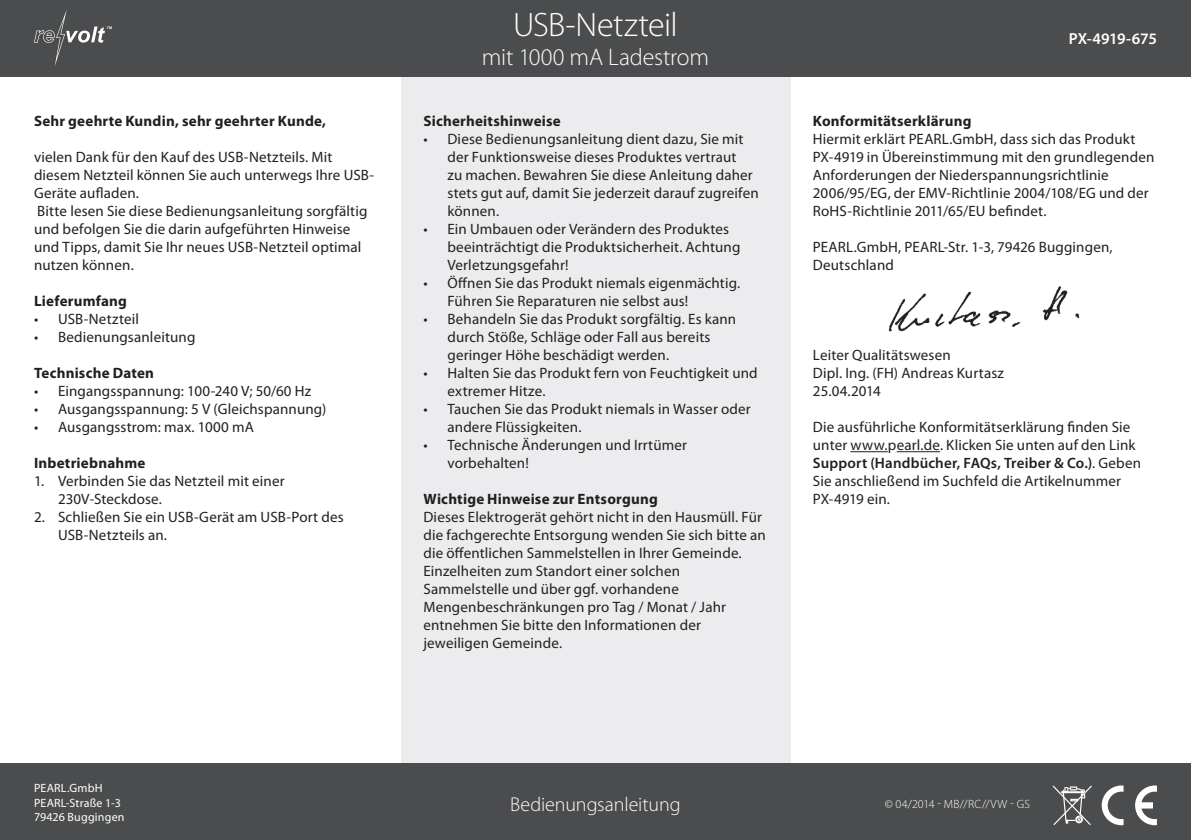
<style>
.page{position:relative;width:1191px;height:840px;background:#fff}
.page>*{position:absolute;margin:0;border:0;box-sizing:border-box;transform-origin:0 0}
.t1{font:300 34px "Myriad Pro";letter-spacing:-.015em;color:#fff}
.t2{font:300 24px "Myriad Pro";letter-spacing:-.01em;color:#fff}
.t3{font:300 20px "Myriad Pro";letter-spacing:-.005em;color:#fff}
.t4{font:600 16px "Myriad Pro";letter-spacing:-.025em;color:#fff}
.t5{font:15px/18px "Myriad Pro";letter-spacing:.01em;color:#231f20}
.t6{font:700 15px "Myriad Pro";letter-spacing:.015em;color:#231f20}
.t7{font:12px/14.4px "Myriad Pro";letter-spacing:.02em;color:#fff}
.t8{font:300 12px "Myriad Pro";letter-spacing:.035em;color:#fff}
.s1{font-weight:600}
</style>
<div class="page">
<div style="left:401px;top:0;width:389px;height:839px;background:#ececee"></div>
<div style="left:0;top:0;width:1191px;height:76px;background:#4b4c4d"></div>
<div style="left:0;top:763px;width:1191px;height:76px;background:#4b4c4d"></div>
<hr style="left:850px;top:451px;width:38px;height:1px;background:#231f20">
<hr style="left:896px;top:451px;width:44px;height:1px;background:#231f20">
<img style="left:888px;top:286px;width:192px;height:46px">
<svg style="left:1101px;top:785px;width:22px;height:39px"></svg>
<svg style="left:1135px;top:785px;width:22px;height:39px"></svg>
<svg style="left:1052px;top:785px;width:40px;height:39px"></svg>
<svg style="left:34px;top:10px;width:78px;height:56px"></svg>
<p class="t6" style="left:34px;top:111px;width:294px">Sehr geehrte Kundin, sehr geehrter Kunde,</p>
<p class="t5" style="left:34px;top:147px;width:341px">vielen Dank für den Kauf des USB-Netzteils. Mit diesem Netzteil können Sie auch unterwegs Ihre USB-Geräte aufladen.<br>Bitte lesen Sie diese Bedienungsanleitung sorgfältig und befolgen Sie die darin aufgeführten Hinweise und Tipps, damit Sie Ihr neues USB-Netzteil optimal nutzen können.</p>
<p class="t6" style="left:34px;top:291px;width:94px">Lieferumfang</p>
<p class="t5" style="left:34px;top:309px;width:106px">• USB-Netzteil</p>
<p class="t5" style="left:34px;top:327px;width:163px">• Bedienungsanleitung</p>
<p class="t6" style="left:34px;top:363px;width:122px">Technische Daten</p>
<p class="t5" style="left:34px;top:381px;width:279px">• Eingangsspannung: 100-240 V; 50/60 Hz</p>
<p class="t5" style="left:34px;top:399px;width:294px">• Ausgangsspannung: 5 V (Gleichspannung)</p>
<p class="t5" style="left:34px;top:417px;width:221px">• Ausgangsstrom: max. 1000 mA</p>
<p class="t6" style="left:34px;top:453px;width:113px">Inbetriebnahme</p>
<p class="t5" style="left:58px;top:471px;width:228px;text-indent:-24px">1. Verbinden Sie das Netzteil mit einer<br>230V-Steckdose.</p>
<p class="t5" style="left:58px;top:507px;width:287px;text-indent:-24px">2. Schließen Sie ein USB-Gerät am USB-Port des<br>USB-Netzteils an.</p>
<h1 class="t1" style="left:513px;top:6px;width:166px">USB-Netzteil</h1>
<h2 class="t2" style="left:482px;top:44px;width:228px">mit 1000 mA Ladestrom</h2>
<p class="t6" style="left:423px;top:111px;width:139px">Sicherheitshinweise</p>
<p class="t5" style="left:447px;top:129px;width:313px;text-indent:-24px">• Diese Bedienungsanleitung dient dazu, Sie mit der Funktionsweise dieses Produktes vertraut<br>zu machen. Bewahren Sie diese Anleitung daher stets gut auf, damit Sie jederzeit darauf zugreifen können.</p>
<p class="t5" style="left:447px;top:219px;width:294px;text-indent:-24px">• Ein Umbauen oder Verändern des Produktes beeinträchtigt die Produktsicherheit. Achtung<br>Verletzungsgefahr!</p>
<p class="t5" style="left:447px;top:273px;width:294px;text-indent:-24px">• Öffnen Sie das Produkt niemals eigenmächtig.<br>Führen Sie Reparaturen nie selbst aus!</p>
<p class="t5" style="left:447px;top:309px;width:290px;text-indent:-24px">• Behandeln Sie das Produkt sorgfältig. Es kann durch Stöße, Schläge oder Fall aus bereits geringer Höhe beschädigt werden.</p>
<p class="t5" style="left:447px;top:363px;width:312px;text-indent:-24px">• Halten Sie das Produkt fern von Feuchtigkeit und extremer Hitze.</p>
<p class="t5" style="left:447px;top:399px;width:305px;text-indent:-24px">• Tauchen Sie das Produkt niemals in Wasser oder andere Flüssigkeiten.</p>
<p class="t5" style="left:447px;top:435px;width:241px;text-indent:-24px">• Technische Änderungen und Irrtümer vorbehalten!</p>
<p class="t6" style="left:423px;top:489px;width:236px">Wichtige Hinweise zur Entsorgung</p>
<p class="t5" style="left:423px;top:507px;width:344px">Dieses Elektrogerät gehört nicht in den Hausmüll. Für die fachgerechte Entsorgung wenden Sie sich bitte an die öffentlichen Sammelstellen in Ihrer Gemeinde.<br>Einzelheiten zum Standort einer solchen Sammelstelle und über ggf. vorhandene Mengenbeschränkungen pro Tag / Monat / Jahr entnehmen Sie bitte den Informationen der jeweiligen Gemeinde.</p>
<p class="t4" style="left:1069px;top:28px;width:89px">PX-4919-675</p>
<p class="t6" style="left:813px;top:111px;width:160px">Konformitätserklärung</p>
<p class="t5" style="left:813px;top:129px;width:343px">Hiermit erklärt PEARL.GmbH, dass sich das Produkt PX-4919 in Übereinstimmung mit den grundlegenden Anforderungen der Niederspannungsrichtlinie 2006/95/EG, der EMV-Richtlinie 2004/108/EG und der RoHS-Richtlinie 2011/65/EU befindet.</p>
<p class="t5" style="left:813px;top:237px;width:301px">PEARL.GmbH, PEARL-Str. 1-3, 79426 Buggingen,<br>Deutschland</p>
<p class="t5" style="left:813px;top:345px;width:193px">Leiter Qualitätswesen<br>Dipl. Ing. (FH) Andreas Kurtasz<br>25.04.2014</p>
<p class="t5" style="left:813px;top:417px;width:330px">Die ausführliche Konformitätserklärung finden Sie unter www.pearl.de. Klicken Sie unten auf den Link <span class="s1">Support (Handbücher, FAQs, Treiber &amp; Co.)</span>. Geben Sie anschließend im Suchfeld die Artikelnummer PX-4919 ein.</p>
<p class="t7" style="left:34px;top:780px;width:92px">PEARL.GmbH<br>PEARL-Straße 1-3<br>79426 Buggingen</p>
<h3 class="t3" style="left:510px;top:792px;width:172px">Bedienungsanleitung</h3>
<p class="t8" style="left:884px;top:796px;width:147px">© 04/2014 - MB//RC//VW - GS</p>
</div>
